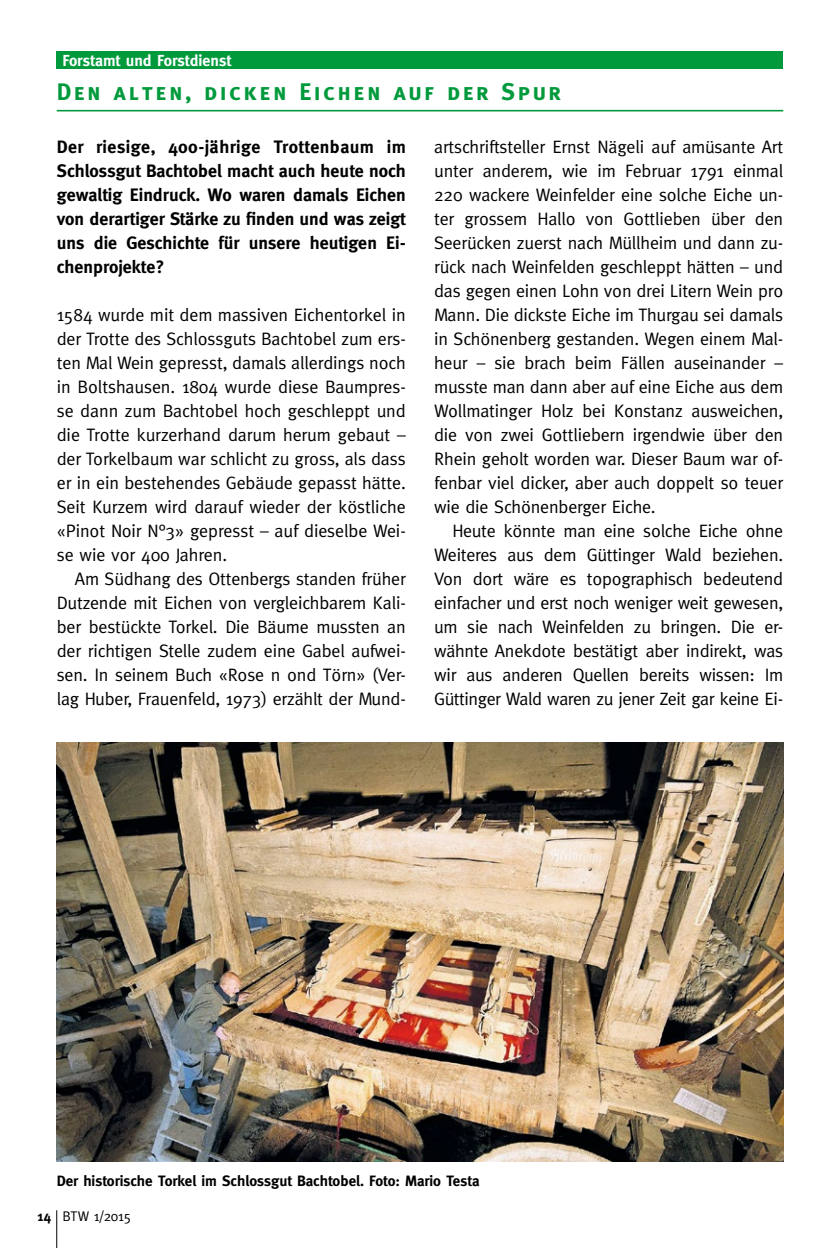
<style>
.page{position:relative;width:840px;height:1248px;background:#fff}
.page>*{position:absolute;margin:0;border:0;box-sizing:border-box;transform-origin:0 0}
.t1{font:24px "Meta Bold Caps";letter-spacing:.1em;color:#009a3c}
.t2{font:18px/24px "Meta";letter-spacing:-.01em;color:#000;text-align:justify}
.t3{font:700 18px/24px "Meta";color:#000;text-align:justify}
.t4{font:700 16px "Meta";color:#fff}
.t5{font:700 15px "Meta";color:#000}
.t6{font:14px "Meta";letter-spacing:-.01em;color:#000}
.s1{font-weight:700}
</style>
<div class="page">
<hr style="left:56px;top:1210px;width:1px;height:37px;background:#000">
<div style="left:57px;top:51px;width:725px;height:17px;background:#009a3c"></div>
<hr style="left:57px;top:110px;width:725px;height:1px;background:#009a3c">
<img style="left:57px;top:742px;width:725px;height:419px">
<p class="t4" style="left:62px;top:51px;width:170px">Forstamt und Forstdienst</p>
<h1 class="t1" style="left:57px;top:77px;width:505px">Den alten, dicken Eichen auf der Spur</h1>
<p class="t3" style="left:57px;top:134px;width:350px">Der riesige, 400-jährige Trottenbaum im Schlossgut Bachtobel macht auch heute noch gewaltig Eindruck. Wo waren damals Eichen von derartiger Stärke zu finden und was zeigt uns die Geschichte für unsere heutigen Ei&shy;chenprojekte?</p>
<p class="t2" style="left:57px;top:302px;width:350px">1584 wurde mit dem massiven Eichentorkel in der Trotte des Schlossguts Bachtobel zum ers&shy;ten Mal Wein gepresst, damals allerdings noch in Boltshausen. 1804 wurde diese Baumpres&shy;se dann zum Bachtobel hoch geschleppt und die Trotte kurzerhand darum herum gebaut – der Torkelbaum war schlicht zu gross, als dass er in ein bestehendes Gebäude gepasst hätte.<br>Seit Kurzem wird darauf wieder der köstliche «Pinot Noir N°3» gepresst – auf dieselbe Wei&shy;se wie vor 400 Jahren.</p>
<p class="t2" style="left:57px;top:566px;width:350px;text-indent:18px">Am Südhang des Ottenbergs standen früher Dutzende mit Eichen von vergleichbarem Kali&shy;ber bestückte Torkel. Die Bäume mussten an der richtigen Stelle zudem eine Gabel aufwei&shy;sen. In seinem Buch «Rose n ond Törn» (Ver&shy;lag Huber, Frauenfeld, 1973) erzählt der Mund-</p>
<p class="t2" style="left:434px;top:134px;width:350px">artschriftsteller Ernst Nägeli auf amüsante Art unter anderem, wie im Februar 1791 einmal 220 wackere Weinfelder eine solche Eiche un&shy;ter grossem Hallo von Gottlieben über den Seerücken zuerst nach Müllheim und dann zu&shy;rück nach Weinfelden geschleppt hätten – und das gegen einen Lohn von drei Litern Wein pro Mann. Die dickste Eiche im Thurgau sei damals in Schönenberg gestanden. Wegen einem Mal&shy;heur – sie brach beim Fällen auseinander – musste man dann aber auf eine Eiche aus dem Wollmatinger Holz bei Konstanz ausweichen, die von zwei Gottliebern irgendwie über den Rhein geholt worden war. Dieser Baum war of&shy;fenbar viel dicker, aber auch doppelt so teuer wie die Schönenberger Eiche.</p>
<p class="t2" style="left:434px;top:518px;width:350px;text-indent:18px">Heute könnte man eine solche Eiche ohne Weiteres aus dem Güttinger Wald beziehen.<br>Von dort wäre es topographisch bedeutend einfacher und erst noch weniger weit gewesen, um sie nach Weinfelden zu bringen. Die er&shy;wähnte Anekdote bestätigt aber indirekt, was wir aus anderen Quellen bereits wissen: Im Güttinger Wald waren zu jener Zeit gar keine Ei-</p>
<p class="t5" style="left:57px;top:1171px;width:424px">Der historische Torkel im Schlossgut Bachtobel. Foto: Mario Testa</p>
<p class="t6" style="left:37px;top:1208px;width:95px"><span class="s1">14</span> BTW 1/2015</p>
</div>
